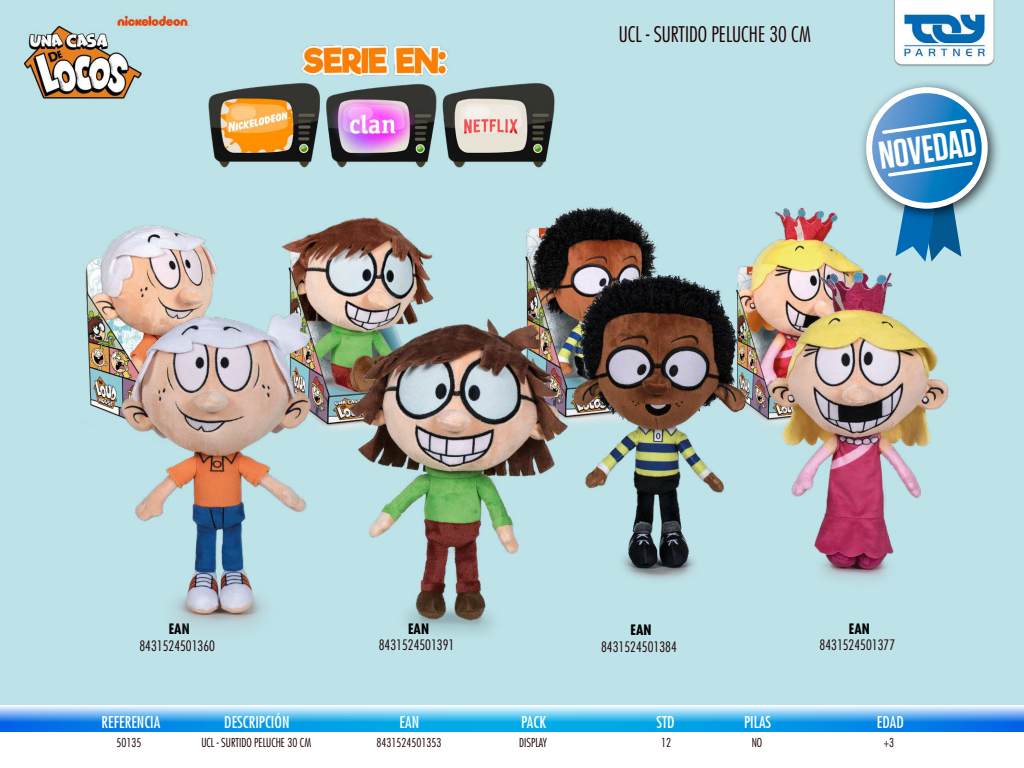
<style>
.page{position:relative;width:1024px;height:768px;background:#fff}
.page>*{position:absolute;margin:0;border:0;box-sizing:border-box;transform-origin:0 0}
.t1{font:600 38.8px "Tungsten";color:#fff}
.t2{font:300 condensed 21px "Futura";color:#1f0000}
.t3{font:condensed 15.9px "Futura";color:#fff}
.t4{font:300 condensed 14px "Futura";color:#1f0000}
.t5{font:700 condensed 14px "Futura";color:#000}
.t6{font:300 condensed 12px "Futura";color:#1f0000}
</style>
<div class="page">
<svg style="left:0;top:706px;width:1024px;height:26px;background:#4cb2ed"></svg>
<div style="left:0;top:0;width:1024px;height:705px;background:#bde2e8"></div>
<img style="left:888px;top:0;width:115px;height:75px">
<img style="left:219px;top:197px;width:240px;height:92px">
<img style="left:25px;top:200px;width:257px;height:257px">
<img style="left:459px;top:191px;width:194px;height:98px">
<img style="left:653px;top:185px;width:205px;height:67px">
<img style="left:403px;top:289px;width:242px;height:365px">
<img style="left:38px;top:289px;width:365px;height:365px">
<img style="left:481px;top:251px;width:353px;height:353px">
<img style="left:676px;top:252px;width:348px;height:361px">
<img style="left:177px;top:15px;width:394px;height:182px">
<img style="left:854px;top:75px;width:152px;height:152px">
<svg style="left:858px;top:87px;width:135px;height:175px;background:#75aed0"></svg>
<h2 class="t2" style="left:619px;top:22px;width:194px">UCL - SURTIDO PELUCHE 30 CM</h2>
<h1 class="t1" style="left:876px;top:135px;width:99px;rotate:-8deg">NOVEDAD</h1>
<p class="t5" style="left:169px;top:620px;width:22px">EAN</p>
<p class="t4" style="left:139px;top:637px;width:77px">8431524501360</p>
<p class="t5" style="left:408px;top:620px;width:22px">EAN</p>
<p class="t4" style="left:379px;top:637px;width:77px">8431524501391</p>
<p class="t5" style="left:631px;top:621px;width:22px">EAN</p>
<p class="t4" style="left:601px;top:638px;width:77px">8431524501384</p>
<p class="t5" style="left:849px;top:620px;width:22px">EAN</p>
<p class="t4" style="left:820px;top:637px;width:77px">8431524501377</p>
<h3 class="t3" style="left:102px;top:712px;width:60px">REFERENCIA</h3>
<h3 class="t3" style="left:224px;top:712px;width:67px">DESCRIPCIÓN</h3>
<h3 class="t3" style="left:400px;top:712px;width:21px">EAN</h3>
<h3 class="t3" style="left:521px;top:712px;width:26px">PACK</h3>
<h3 class="t3" style="left:657px;top:712px;width:20px">STD</h3>
<h3 class="t3" style="left:744px;top:712px;width:29px">PILAS</h3>
<h3 class="t3" style="left:877px;top:712px;width:28px">EDAD</h3>
<p class="t6" style="left:117px;top:735px;width:26px">50135</p>
<p class="t6" style="left:201px;top:735px;width:111px">UCL - SURTIDO PELUCHE 30 CM</p>
<p class="t6" style="left:377px;top:735px;width:66px">8431524501353</p>
<p class="t6" style="left:519px;top:735px;width:30px">DISPLAY</p>
<p class="t6" style="left:661px;top:735px;width:11px">12</p>
<p class="t6" style="left:752px;top:735px;width:12px">NO</p>
<p class="t6" style="left:884px;top:735px;width:12px">+3</p>
</div>
